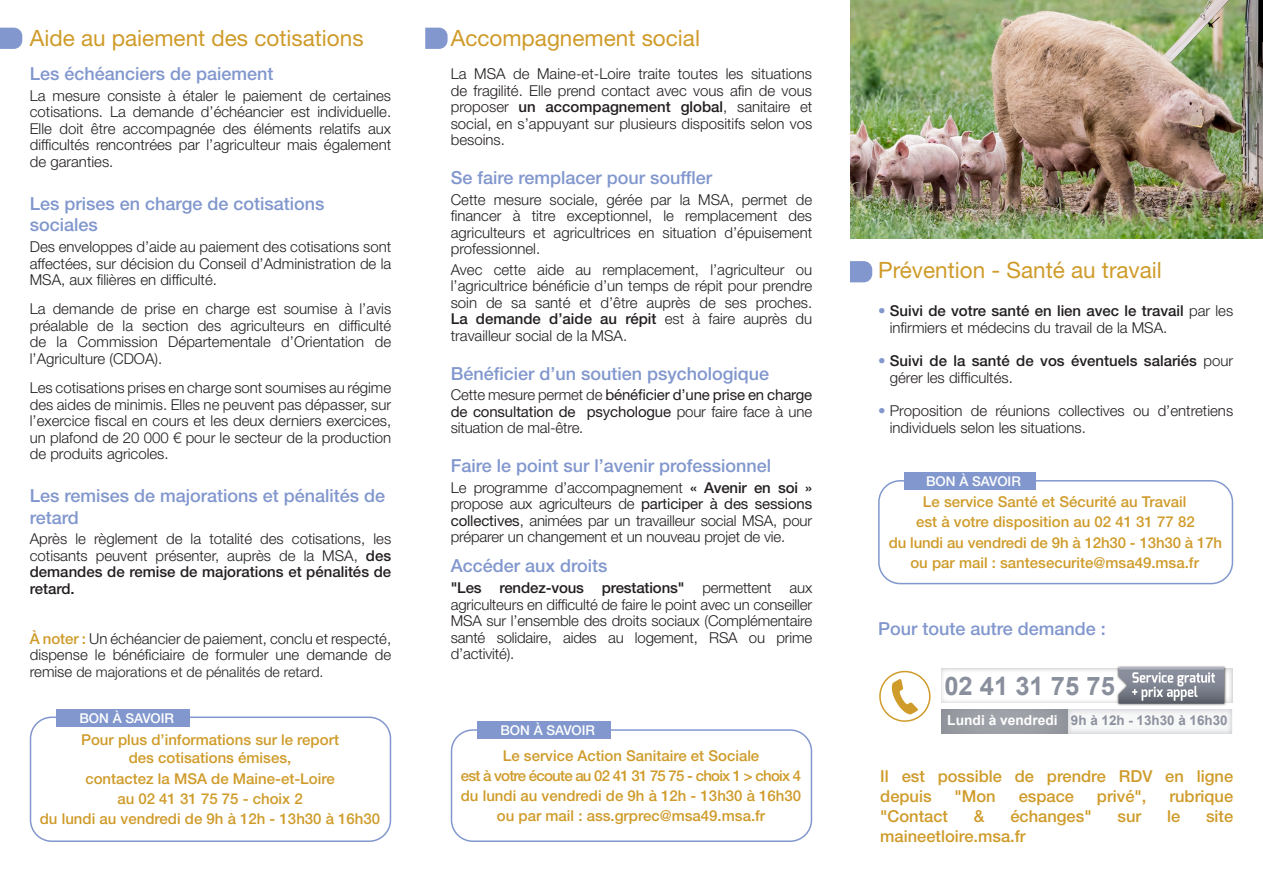
<style>
.page{position:relative;width:1263px;height:893px;background:#fff}
.page>*{position:absolute;margin:0;border:0;box-sizing:border-box;transform-origin:0 0}
.t1{font:700 25.5px "Arial";color:#8a8f9d}
.t2{font:22.5px "Helvetica Neue LT Std";color:#cf9b2a}
.t3{font:500 18px/21.6px "Helvetica Neue LT Std";color:#8197cd}
.t4{font:500 16.5px/19.8px "Helvetica Neue LT Std";color:#cf9b2a}
.t5{font:300 15px/16.5px "Helvetica Neue LT Std";color:#231f20;text-align:justify}
.t6{font:500 15px/18px "Helvetica Neue LT Std";color:#cf9b2a;text-align:center}
.t7{font:500 15px/16.5px "Helvetica Neue LT Std";color:#231f20}
.t8{font:500 15px "Helvetica Neue LT Std";letter-spacing:-.05em;color:#cf9b2a}
.t9{font:300 14.25px "Helvetica Neue LT Std";color:#231f20}
.t10{font:500 13.5px "Helvetica Neue LT Std";color:#fff}
.t11{font:700 13.35px "Arial";color:#888c9b}
.s1{font-weight:500}
.s2{font-weight:500;color:#cf9b2a}
.s3{font-size:15px}
.s4{font-weight:400}
.s5{color:#8197cd}
.s6{font-weight:300;color:#8197cd}
.s7{font-weight:300}
.s8{font-size:13.8px;color:#fff}
</style>
<div class="page">
<svg style="left:0;top:28px;width:22px;height:21px"></svg>
<img style="left:850px;top:0;width:413px;height:239px">
<div style="left:451px;top:729px;width:361px;height:113px;border:2px solid #8197cd;border-radius:21px"></div>
<div style="left:477px;top:722px;width:134px;height:17px;background:#8197cd"></div>
<div style="left:30px;top:716px;width:361px;height:126px;border:2px solid #8197cd;border-radius:21px"></div>
<div style="left:56px;top:709px;width:134px;height:17px;background:#8197cd"></div>
<svg style="left:425px;top:28px;width:23px;height:21px"></svg>
<svg style="left:941px;top:668px;width:291px;height:32px"></svg>
<img style="left:1115px;top:666px;width:112px;height:34px">
<svg style="left:1119px;top:667px;width:105px;height:33px;background:#9b9ea8"></svg>
<svg style="left:941px;top:700px;width:115px;height:34px;fill:#9ea1a7"></svg>
<svg style="left:1056px;top:700px;width:177px;height:34px;fill:#f5f5f6"></svg>
<svg style="left:879px;top:670px;width:52px;height:52px"></svg>
<div style="left:878px;top:480px;width:355px;height:104px;border:2px solid #8197cd;border-radius:21px"></div>
<div style="left:904px;top:473px;width:131px;height:17px;background:#8197cd"></div>
<svg style="left:850px;top:261px;width:22px;height:21px"></svg>
<p class="t2" style="left:30px;top:24px;width:335px">Aide au paiement des cotisations</p>
<p class="t3" style="left:30px;top:63px;width:245px">Les échéanciers de paiement</p>
<p class="t5" style="left:30px;top:87px;width:363px">La mesure consiste à étaler le paiement de certaines cotisations. La demande d’échéancier est individuelle.<br>Elle doit être accompagnée des éléments relatifs aux difficultés rencontrées par l’agriculteur mais également de garanties.</p>
<p class="t3" style="left:30px;top:192px;width:296px">Les prises en charge de cotisations sociales</p>
<p class="t5" style="left:30px;top:238px;width:363px">Des enveloppes d’aide au paiement des cotisations sont affectées, sur décision du Conseil d’Administration de la MSA, aux filières en difficulté.</p>
<p class="t5" style="left:30px;top:301px;width:363px">La demande de prise en charge est soumise à l’avis préalable de la section des agriculteurs en difficulté de la Commission Départementale d’Orientation de l’Agriculture (CDOA).</p>
<p class="t5" style="left:30px;top:379px;width:363px">Les cotisations prises en charge sont soumises au régime des aides de minimis. Elles ne peuvent pas dépasser, sur l’exercice fiscal en cours et les deux derniers exercices, un plafond de 20 000 € pour le secteur de la production de produits agricoles.</p>
<p class="t3" style="left:30px;top:485px;width:357px">Les remises de majorations et pénalités de retard</p>
<p class="t5" style="left:30px;top:530px;width:363px">Après le règlement de la totalité des cotisations, les cotisants peuvent présenter, auprès de la MSA, <span class="s1">des demandes de remise de majorations et pénalités de retard.</span></p>
<p class="t5" style="left:30px;top:630px;width:363px"><span class="s2">À noter :</span> Un échéancier de paiement, conclu et respecté, dispense le bénéficiaire de formuler une demande de</p>
<p class="t9" style="left:30px;top:663px;width:295px"><span class="s3">remise</span> de majorations et de pénalités de retard.</p>
<p class="t10" style="left:79px;top:710px;width:96px">BON À SAVOIR</p>
<p class="t6" style="left:81px;top:731px;width:259px">Pour plus d’informations sur le report des cotisations émises,</p>
<p class="t6" style="left:85px;top:769px;width:251px">contactez la MSA de Maine-et-Loire</p>
<p class="t6" style="left:117px;top:789px;width:187px">au 02 41 31 75 75 - choix 2</p>
<p class="t6" style="left:40px;top:809px;width:342px">du lundi au vendredi de 9h à 12h - 13h30 à 16h30</p>
<p class="t2" style="left:451px;top:24px;width:251px">Accompagnement social</p>
<p class="t5" style="left:451px;top:65px;width:363px">La MSA de Maine-et-Loire traite toutes les situations de fragilité. Elle prend contact avec vous afin de vous proposer <span class="s1">un accompagnement global</span>, sanitaire et social, en s’appuyant sur plusieurs dispositifs selon vos besoins.</p>
<p class="t3" style="left:451px;top:167px;width:263px">Se faire remplacer pour souffler</p>
<p class="t5" style="left:451px;top:191px;width:363px">Cette mesure sociale, gérée par la MSA, permet de financer à titre exceptionnel, le remplacement des agriculteurs et agricultrices en situation d’épuisement professionnel.</p>
<p class="t5" style="left:451px;top:261px;width:363px">Avec cette aide au remplacement, l’agriculteur ou l’agricultrice bénéficie d’un temps de répit pour prendre soin de sa santé et d’être auprès de ses proches.<br><span class="s1">La demande d’aide au répit</span> est à faire auprès du travailleur social de la MSA.</p>
<p class="t3" style="left:451px;top:362px;width:320px">Bénéficier d’un soutien psychologique</p>
<p class="t5" style="left:451px;top:386px;width:363px">Cette mesure permet de <span class="s4">bénéficier d’une prise en charge de consultation de psychologue</span> pour faire face à une situation de mal-être.</p>
<p class="t3" style="left:451px;top:455px;width:322px">Faire le point sur l’avenir professionnel</p>
<p class="t5" style="left:451px;top:479px;width:363px">Le programme d’accompagnement <span class="s1">« Avenir en soi » </span>propose aux agriculteurs de <span class="s4">participer à des sessions collectives</span>, animées par un travailleur social MSA, pour préparer un changement et un nouveau projet de vie.</p>
<p class="t3" style="left:451px;top:555px;width:158px">Accéder aux droits</p>
<p class="t5" style="left:451px;top:579px;width:363px"><span class="s1">"Les rendez-vous prestations"</span> permettent aux agriculteurs en difficulté de faire le point avec un conseiller MSA sur l’ensemble des droits sociaux (Complémentaire santé solidaire, aides au logement, RSA ou prime d’activité).</p>
<p class="t10" style="left:500px;top:722px;width:96px">BON À SAVOIR</p>
<p class="t6" style="left:503px;top:746px;width:258px">Le service Action Sanitaire et Sociale</p>
<p class="t8" style="left:461px;top:767px;width:342px">est à votre écoute au 02 41 31 75 75 - choix 1 &gt; choix 4</p>
<p class="t6" style="left:461px;top:786px;width:342px">du lundi au vendredi de 9h à 12h - 13h30 à 16h30</p>
<p class="t6" style="left:497px;top:807px;width:270px">ou par mail : ass.grprec@msa49.msa.fr</p>
<p class="t2" style="left:878px;top:257px;width:285px">Prévention - Santé au travail</p>
<p class="t5" style="left:890px;top:302px;width:345px;text-indent:-12px"><span class="s5">•</span> <span class="s1">Suivi de votre santé en lien avec le travail</span> par les infirmiers et médecins du travail de la MSA.</p>
<p class="t7" style="left:890px;top:352px;width:345px;text-indent:-12px"><span class="s6">•</span> Suivi de la santé de vos éventuels salariés <span class="s7">pour gérer les difficultés.</span></p>
<p class="t5" style="left:890px;top:402px;width:345px;text-indent:-12px"><span class="s5">•</span> Proposition de réunions collectives ou d’entretiens individuels selon les situations.</p>
<p class="t10" style="left:926px;top:473px;width:96px">BON À SAVOIR</p>
<p class="t6" style="left:923px;top:493px;width:265px">Le service Santé et Sécurité au Travail</p>
<p class="t6" style="left:916px;top:513px;width:280px">est à votre disposition au 02 41 31 77 82</p>
<p class="t6" style="left:889px;top:533px;width:335px">du lundi au vendredi de 9h à 12h30 - 13h30 à 17h</p>
<p class="t6" style="left:910px;top:553px;width:290px">ou par mail : santesecurite@msa49.msa.fr</p>
<p class="t3" style="left:878px;top:617px;width:229px">Pour toute autre demande :</p>
<p class="t1" style="left:944px;top:668px;width:172px">02 41 31 75 75</p>
<p class="t11" style="left:947px;top:711px;width:282px"><span class="s8">Lundi à vendredi</span> 9h à 12h - 13h30 à 16h30</p>
<p class="t4" style="left:880px;top:766px;width:354px">Il est possible de prendre RDV en ligne depuis</p>
<p class="t4" style="left:954px;top:786px;width:43px">"Mon</p>
<p class="t4" style="left:1019px;top:786px;width:57px">espace</p>
<p class="t4" style="left:1097px;top:786px;width:51px">privé",</p>
<p class="t4" style="left:1169px;top:786px;width:65px">rubrique</p>
<p class="t4" style="left:880px;top:806px;width:69px">"Contact</p>
<p class="t4" style="left:974px;top:806px;width:12px">&amp;</p>
<p class="t4" style="left:1010px;top:806px;width:83px">échanges"</p>
<p class="t4" style="left:1117px;top:806px;width:25px">sur</p>
<p class="t4" style="left:1167px;top:806px;width:15px">le</p>
<p class="t4" style="left:1206px;top:806px;width:29px">site</p>
<p class="t4" style="left:880px;top:826px;width:147px">maineetloire.msa.fr</p>
</div>
